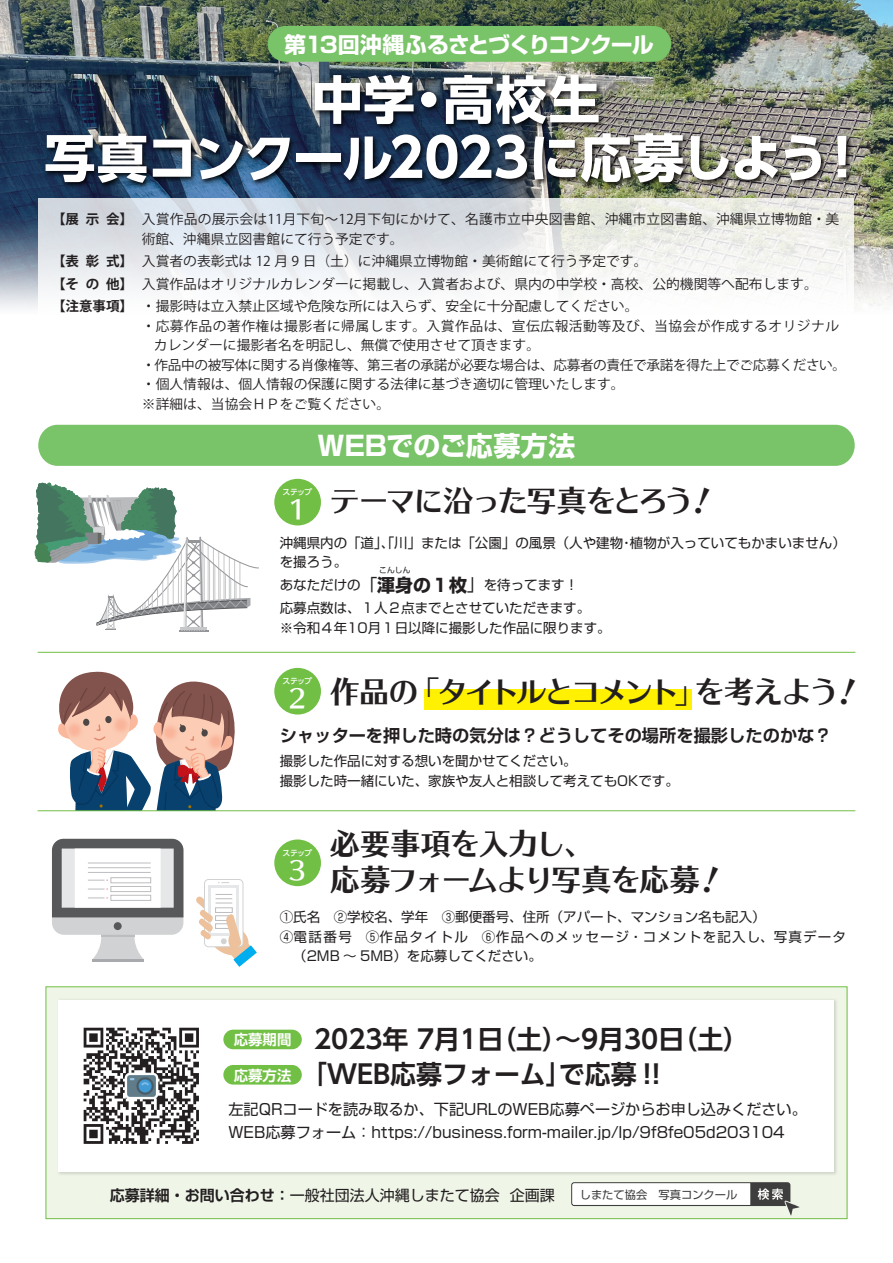
<style>
.page{position:relative;width:893px;height:1263px;background:#fff}
.page>*{position:absolute;margin:0;border:0;box-sizing:border-box;transform-origin:0 0}
.t1{font:700 51.45px/58.2px "UD Shin Go Pr 6 N";letter-spacing:-.035em;color:#fff;text-align:center}
.t2{font:30px/36px "UD Typos 515 Std";letter-spacing:-.05em;color:#231f20}
.t3{font:30px "UD Typos 515 Std";letter-spacing:-.085em;color:#231f20}
.t4{font:700 27px "Shin Go Pr 5";letter-spacing:-.005em;color:#fff}
.t5{font:700 25.95px/35.2px "UD Shin Go Pr 6 N De";color:#231f20}
.t6{font:25.5px "UD Typos 512 Std";color:#fff}
.t7{font:700 22.05px "Shin Go Pr 5";letter-spacing:-.045em;color:#fff}
.t8{font:700 17.25px "Shin Go Pro De";color:#231f20}
.t9{font:15.15px/23.1px "Shin Go Pro";color:#231f20}
.t10{font:15px "Shin Go Pro";color:#231f20}
.t11{font:700 14.4px "UD Shin Go Pr 6 N De";color:#fff}
.t12{font:13.5px/22.5px "Koz Go Pr 6 N";color:#231f20}
.t13{font:13.5px/19.5px "Shin Go Pro";color:#231f20}
.t14{font:13.5px "Koz Go Pr 6 N";letter-spacing:-.025em;color:#231f20}
.t15{font:13.5px "Koz Go Pr 6 N";letter-spacing:.035em;color:#231f20}
.t16{font:13.5px "Shin Go Pro";letter-spacing:.105em;color:#231f20}
.t17{font:700 13.5px/22.5px "Koz Go Pr 6 N";letter-spacing:.5em;color:#231f20;text-align:justify}
.t18{font:11.25px "Shin Go Pro";color:#3e3e3f}
.t19{font:500 7.95px "UD Shin Go Pro";letter-spacing:-.11em;color:#fff}
.t20{font:7.65px "Shin Go Pro";color:#231f20}
.s1{font-size:52.95px}
.s2{font-size:16.5px}
.s3{font-weight:700;font-size:18px}
.s4{font-family:"Shin Go Pro De";font-weight:700}
</style>
<div class="page">
<img style="left:0;top:0;width:893px;height:309px">
<div style="left:424px;top:690px;width:268px;height:20px;background:#fff101"></div>
<svg style="left:58px;top:671px;width:177px;height:139px"></svg>
<img style="left:40px;top:69px;width:837px;height:138px">
<div style="left:268px;top:26px;width:403px;height:36px;background:#79c368;border-radius:18px"></div>
<svg style="left:39px;top:198px;width:815px;height:111px"></svg>
<div style="left:38px;top:425px;width:817px;height:41px;background:#79c368;border-radius:20px"></div>
<div style="left:46px;top:987px;width:801px;height:232px;background:#eff6e8"></div>
<div style="left:46px;top:986px;width:801px;height:233px;border:1px solid #71bf44"></div>
<img style="left:58px;top:1000px;width:779px;height:175px">
<div style="left:59px;top:999px;width:775px;height:172px;background:#fff"></div>
<svg style="left:35px;top:482px;width:225px;height:171px"></svg>
<hr style="left:38px;top:810px;width:817px;height:1px;background:#71bf44">
<hr style="left:38px;top:652px;width:817px;height:1px;background:#71bf44">
<svg style="left:571px;top:1182px;width:228px;height:33px"></svg>
<img style="left:83px;top:1027px;width:116px;height:117px">
<hr style="left:92px;top:959px;width:52px;height:3px;background:#a8a9ad">
<div style="left:204px;top:879px;width:39px;height:68px;border:1px solid #d1d2d4;border-radius:4px"></div>
<div style="left:208px;top:885px;width:31px;height:51px;background:#e6e7e9"></div>
<div style="left:211px;top:888px;width:25px;height:45px;background:#fff"></div>
<svg style="left:52px;top:839px;width:131px;height:120px"></svg>
<div style="left:111px;top:877px;width:40px;height:6px;border:1px solid #bcbdc0"></div>
<div style="left:111px;top:886px;width:40px;height:6px;border:1px solid #bcbdc0"></div>
<div style="left:111px;top:895px;width:40px;height:6px;border:1px solid #bcbdc0"></div>
<svg style="left:196px;top:894px;width:61px;height:73px"></svg>
<div style="left:223px;top:1030px;width:79px;height:19px;background:#71bf44;border-radius:10px"></div>
<div style="left:223px;top:1065px;width:79px;height:19px;background:#71bf44;border-radius:10px"></div>
<div style="left:274px;top:479px;width:47px;height:46px;background:#71bf44;border-radius:50%"></div>
<div style="left:274px;top:668px;width:47px;height:46px;background:#71bf44;border-radius:50%"></div>
<div style="left:274px;top:839px;width:47px;height:47px;background:#71bf44;border-radius:50%"></div>
<h3 class="t7" style="left:284px;top:27px;width:371px">第13回沖縄ふるさとづくりコンクール</h3>
<h1 class="t1" style="left:44px;top:69px;width:825px">中学・高校生<br>写真コンクール<span class="s1">2023</span>に応募しよう！</h1>
<p class="t17" style="left:52px;top:208px;width:82px">【展示会】</p>
<p class="t17" style="left:52px;top:250px;width:82px">【表彰式】【その他】【注意事項】</p>
<p class="t12" style="left:142px;top:210px;width:699px;line-height:19.5px">入賞作品の展示会は11月下旬～12月下旬にかけて、名護市立中央図書館、沖縄市立図書館、沖縄県立博物館・美術館、沖縄県立図書館にて行う予定です。</p>
<p class="t12" style="left:142px;top:250px;width:677px">入賞者の表彰式は 12 月 9 日（土）に沖縄県立博物館・美術館にて行う予定です。<br>入賞作品はオリジナルカレンダーに掲載し、入賞者および、県内の中学校・高校、公的機関等へ配布します。・撮影時は立入禁止区域や危険な所には入らず、安全に十分配慮してください。</p>
<p class="t15" style="left:142px;top:318px;width:699px">・応募作品の著作権は撮影者に帰属します。入賞作品は、宣伝広報活動等及び、当協会が作成するオリジナル</p>
<p class="t12" style="left:154px;top:334px;width:388px">カレンダーに撮影者名を明記し、無償で使用させて頂きます。</p>
<p class="t14" style="left:142px;top:357px;width:706px">・作品中の被写体に関する肖像権等、第三者の承諾が必要な場合は、応募者の責任で承諾を得た上でご応募ください。</p>
<p class="t12" style="left:142px;top:373px;width:484px">・個人情報は、個人情報の保護に関する法律に基づき適切に管理いたします。</p>
<p class="t12" style="left:142px;top:393px;width:250px">※詳細は、当協会ＨＰをご覧ください。</p>
<h3 class="t4" style="left:318px;top:424px;width:259px">WEBでのご応募方法</h3>
<p class="t19" style="left:283px;top:485px;width:31px">ステップ</p>
<h3 class="t6" style="left:288px;top:488px;width:20px">1</h3>
<h2 class="t2" style="left:330px;top:481px;width:389px">テーマに沿った写真をとろう！</h2>
<p class="t13" style="left:280px;top:531px;width:568px">沖縄県内の「道」、「川」または「公園」の風景（人や建物・植物が入っていてもかまいません）を撮ろう。</p>
<p class="t13" style="left:280px;top:572px;width:312px;line-height:23.2px">あなただけの<span class="s2">「</span><span class="s3">渾身の１枚</span><span class="s2">」</span>を待ってます！応募点数は、１人２点までとさせていただきます。</p>
<p class="t13" style="left:280px;top:616px;width:332px">※令和４年10月１日以降に撮影した作品に限ります。</p>
<p class="t20" style="left:379px;top:564px;width:33px">こんしん</p>
<p class="t19" style="left:283px;top:675px;width:31px">ステップ</p>
<h3 class="t6" style="left:288px;top:677px;width:20px">2</h3>
<h2 class="t3" style="left:330px;top:666px;width:534px">作品の「タイトルとコメント」を考えよう！</h2>
<p class="t8" style="left:280px;top:722px;width:554px">シャッターを押した時の気分は？どうしてその場所を撮影したのかな？</p>
<p class="t13" style="left:280px;top:750px;width:401px">撮影した作品に対する想いを聞かせてください。<br>撮影した時一緒にいた、家族や友人と相談して考えてもOKです。</p>
<p class="t19" style="left:283px;top:846px;width:31px">ステップ</p>
<h3 class="t6" style="left:288px;top:848px;width:20px">3</h3>
<h2 class="t2" style="left:330px;top:824px;width:397px">必要事項を入力し、<br>応募フォームより写真を応募！</h2>
<p class="t13" style="left:280px;top:906px;width:488px">①氏名　②学校名、学年　③郵便番号、住所（アパート、マンション名も記入）</p>
<p class="t16" style="left:280px;top:925px;width:568px">④電話番号　⑤作品タイトル　⑥作品へのメッセージ・コメントを記入し、写真データ</p>
<p class="t13" style="left:293px;top:945px;width:250px">（2MB ～ 5MB）を応募してください。</p>
<p class="t11" style="left:234px;top:1027px;width:59px">応募期間</p>
<p class="t11" style="left:234px;top:1063px;width:59px">応募方法</p>
<h3 class="t5" style="left:301px;top:1021px;width:449px;text-indent:13px">2023年 7月1日（土）～9月30日（土）「WEB応募フォーム」で応募！！</h3>
<p class="t9" style="left:229px;top:1096px;width:580px">左記QRコードを読み取るか、下記URLのWEB応募ページからお申し込みください。<br>WEB応募フォーム：https://business.form-mailer.jp/lp/9f8fe05d203104</p>
<p class="t10" style="left:110px;top:1182px;width:446px"><span class="s4">応募詳細・お問い合わせ：</span>一般社団法人沖縄しまたて協会 企画課</p>
<p class="t18" style="left:580px;top:1185px;width:159px">しまたて協会　写真コンクール</p>
</div>
